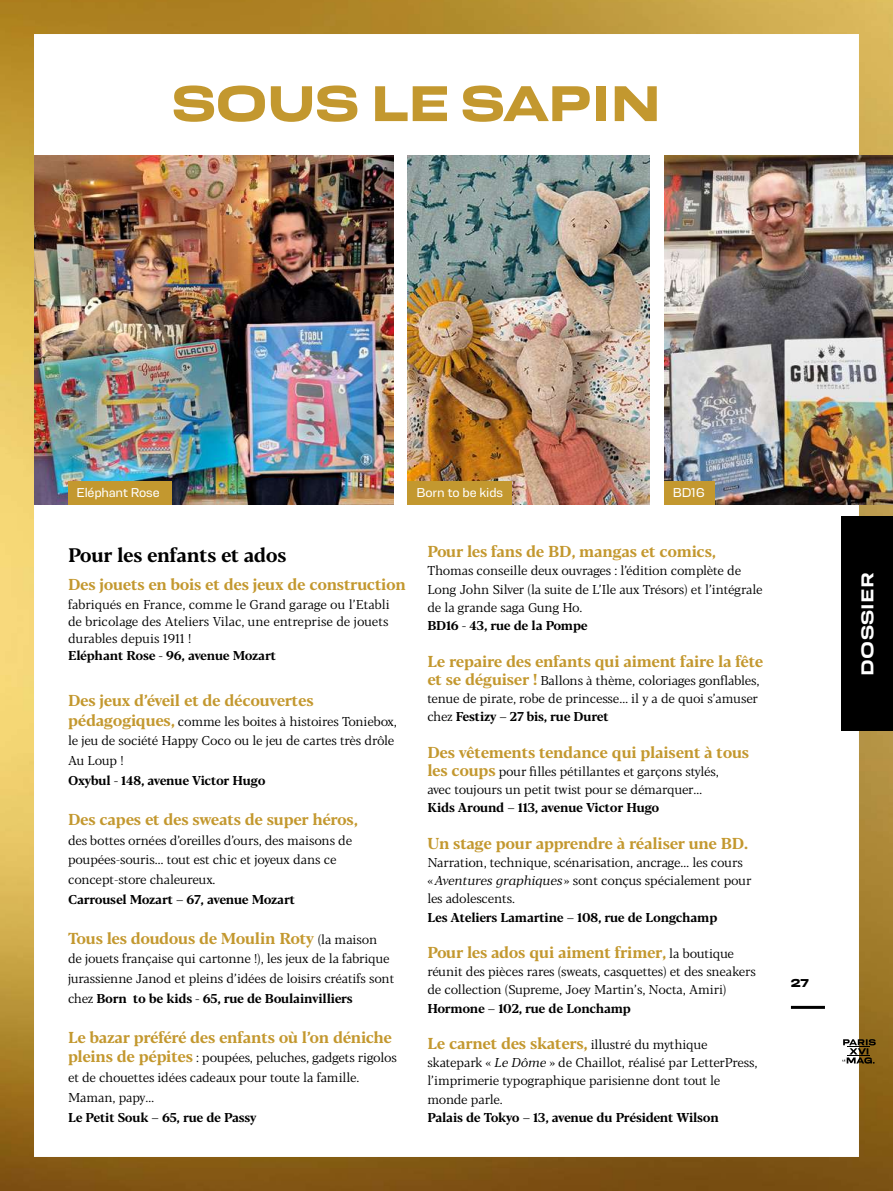
<style>
.page{position:relative;width:893px;height:1191px;background:#fff}
.page>*{position:absolute;margin:0;border:0;box-sizing:border-box;transform-origin:0 0}
.t1{font:52.5px "Resolve Bold Wd";letter-spacing:-.01em;color:#c3982f}
.t2{font:700 19.5px "Blacker Pro Tx";letter-spacing:-.02em;color:#000}
.t3{font:18px "Resolve Semibold Wd";letter-spacing:.02em;color:#fff}
.t4{font:700 15.75px "Blacker Pro Tx";letter-spacing:-.015em;color:#c3982f}
.t5{font:300 13.5px "Resolve";letter-spacing:-.01em;color:#fff}
.t6{font:12.75px/18.1px "Blacker Pro Tx";letter-spacing:-.01em;color:#000}
.t7{font:700 12.75px "Blacker Pro Tx";letter-spacing:-.015em;color:#000}
.t8{font:12px "Resolve Bold Wd";color:#000}
.s1{font-weight:700;font-size:15.75px;color:#c3982f}
.s2{font-weight:400;font-size:12.75px;color:#000}
.s3{font-weight:700}
.s4{font-style:italic}
</style>
<div class="page">
<img style="left:0;top:0;width:893px;height:1191px">
<svg style="left:842px;top:1039px;width:34px;height:24px"></svg>
<hr style="left:791px;top:1006px;width:34px;height:3px;background:#000">
<div style="left:842px;top:517px;width:51px;height:214px;background:#000"></div>
<img style="left:664px;top:156px;width:229px;height:348px">
<img style="left:408px;top:156px;width:241px;height:348px">
<img style="left:34px;top:156px;width:359px;height:348px">
<div style="left:68px;top:481px;width:104px;height:23px;background:#c3982f"></div>
<div style="left:408px;top:481px;width:104px;height:23px;background:#c3982f"></div>
<div style="left:664px;top:481px;width:50px;height:23px;background:#c3982f"></div>
<h1 class="t1" style="left:172px;top:73px;width:491px">SOUS LE SAPIN</h1>
<p class="t5" style="left:77px;top:485px;width:85px">Eléphant Rose</p>
<p class="t5" style="left:416px;top:485px;width:88px">Born to be kids</p>
<p class="t5" style="left:673px;top:485px;width:34px">BD16</p>
<h2 class="t2" style="left:68px;top:540px;width:220px">Pour les enfants et ados</h2>
<p class="t4" style="left:68px;top:573px;width:339px">Des jouets en bois et des jeux de construction</p>
<p class="t6" style="left:68px;top:596px;width:323px;line-height:17.1px;text-align:justify">fabriqués en France, comme le Grand garage ou l’Etabli de bricolage des Ateliers Vilac, une entreprise de jouets durables depuis 1911 !</p>
<p class="t7" style="left:68px;top:647px;width:209px">Eléphant Rose - 96, avenue Mozart</p>
<p class="t4" style="left:68px;top:689px;width:247px">Des jeux d’éveil et de découvertes</p>
<p class="t6" style="left:68px;top:711px;width:330px;line-height:19.8px"><span class="s1">pédagogiques,</span> comme les boites à histoires Toniebox, le jeu de société Happy Coco ou le jeu de cartes très drôle<br>Au Loup !</p>
<p class="t7" style="left:68px;top:771px;width:199px">Oxybul - 148, avenue Victor Hugo</p>
<p class="t4" style="left:68px;top:808px;width:291px">Des capes et des sweats de super héros,</p>
<p class="t6" style="left:68px;top:830px;width:286px;line-height:19.8px">des bottes ornées d’oreilles d’ours, des maisons de poupées-souris… tout est chic et joyeux dans ce concept-store chaleureux.</p>
<p class="t7" style="left:68px;top:890px;width:228px">Carrousel Mozart – 67, avenue Mozart</p>
<p class="t4" style="left:68px;top:926px;width:311px">Tous les doudous de Moulin Roty <span class="s2">(la maison</span></p>
<p class="t6" style="left:68px;top:948px;width:328px;line-height:19.8px">de jouets française qui cartonne !), les jeux de la fabrique jurassienne Janod et pleins d’idées de loisirs créatifs sont chez <span class="s3">Born to be kids - 65, rue de Boulainvilliers</span></p>
<p class="t4" style="left:68px;top:1025px;width:326px">Le bazar préféré des enfants où l’on déniche</p>
<p class="t6" style="left:68px;top:1047px;width:330px;line-height:19.8px"><span class="s1">pleins de pépites</span> : poupées, peluches, gadgets rigolos et de chouettes idées cadeaux pour toute la famille.<br>Maman, papy…</p>
<p class="t7" style="left:68px;top:1108px;width:190px">Le Petit Souk – 65, rue de Passy</p>
<p class="t4" style="left:427px;top:540px;width:290px">Pour les fans de BD, mangas et comics,</p>
<p class="t6" style="left:427px;top:561px;width:337px">Thomas conseille deux ouvrages : l’édition complète de<br>Long John Silver (la suite de L’Ile aux Trésors) et l’intégrale de la grande saga Gung Ho.</p>
<p class="t7" style="left:427px;top:616px;width:162px">BD16 - 43, rue de la Pompe</p>
<p class="t4" style="left:427px;top:649px;width:337px">Le repaire des enfants qui aiment faire la fête</p>
<p class="t6" style="left:427px;top:671px;width:334px;text-align:justify"><span class="s1">et se déguiser !</span> Ballons à thème, coloriages gonflables, tenue de pirate, robe de princesse… il y a de quoi s’amuser chez <span class="s3">Festizy – 27 bis, rue Duret</span></p>
<p class="t4" style="left:427px;top:740px;width:323px">Des vêtements tendance qui plaisent à tous</p>
<p class="t6" style="left:427px;top:762px;width:293px"><span class="s1">les coups</span> pour filles pétillantes et garçons stylés, avec toujours un petit twist pour se démarquer…</p>
<p class="t7" style="left:427px;top:798px;width:234px">Kids Around – 113, avenue Victor Hugo</p>
<p class="t4" style="left:427px;top:832px;width:322px">Un stage pour apprendre à réaliser une BD.</p>
<p class="t6" style="left:427px;top:853px;width:326px">Narration, technique, scénarisation, ancrage… les cours «<span class="s4">Aventures graphiques</span>» sont conçus spécialement pour les adolescents.</p>
<p class="t7" style="left:427px;top:908px;width:292px">Les Ateliers Lamartine – 108, rue de Longchamp</p>
<p class="t4" style="left:427px;top:941px;width:308px">Pour les ados qui aiment frimer, <span class="s2">la boutique</span></p>
<p class="t6" style="left:427px;top:962px;width:330px">réunit des pièces rares (sweats, casquettes) et des sneakers de collection (Supreme, Joey Martin’s, Nocta, Amiri)</p>
<p class="t7" style="left:427px;top:999px;width:205px">Hormone – 102, rue de Lonchamp</p>
<p class="t4" style="left:427px;top:1032px;width:282px">Le carnet des skaters, <span class="s2">illustré du mythique</span></p>
<p class="t6" style="left:427px;top:1053px;width:332px">skatepark « <span class="s4">Le Dôme</span> » de Chaillot, réalisé par LetterPress, l’imprimerie typographique parisienne dont tout le monde parle.</p>
<p class="t7" style="left:427px;top:1108px;width:293px">Palais de Tokyo – 13, avenue du Président Wilson</p>
<p class="t8" style="left:791px;top:975px;width:20px">27</p>
<h3 class="t3" style="left:857px;top:675px;width:105px;rotate:-90deg">DOSSIER</h3>
</div>
